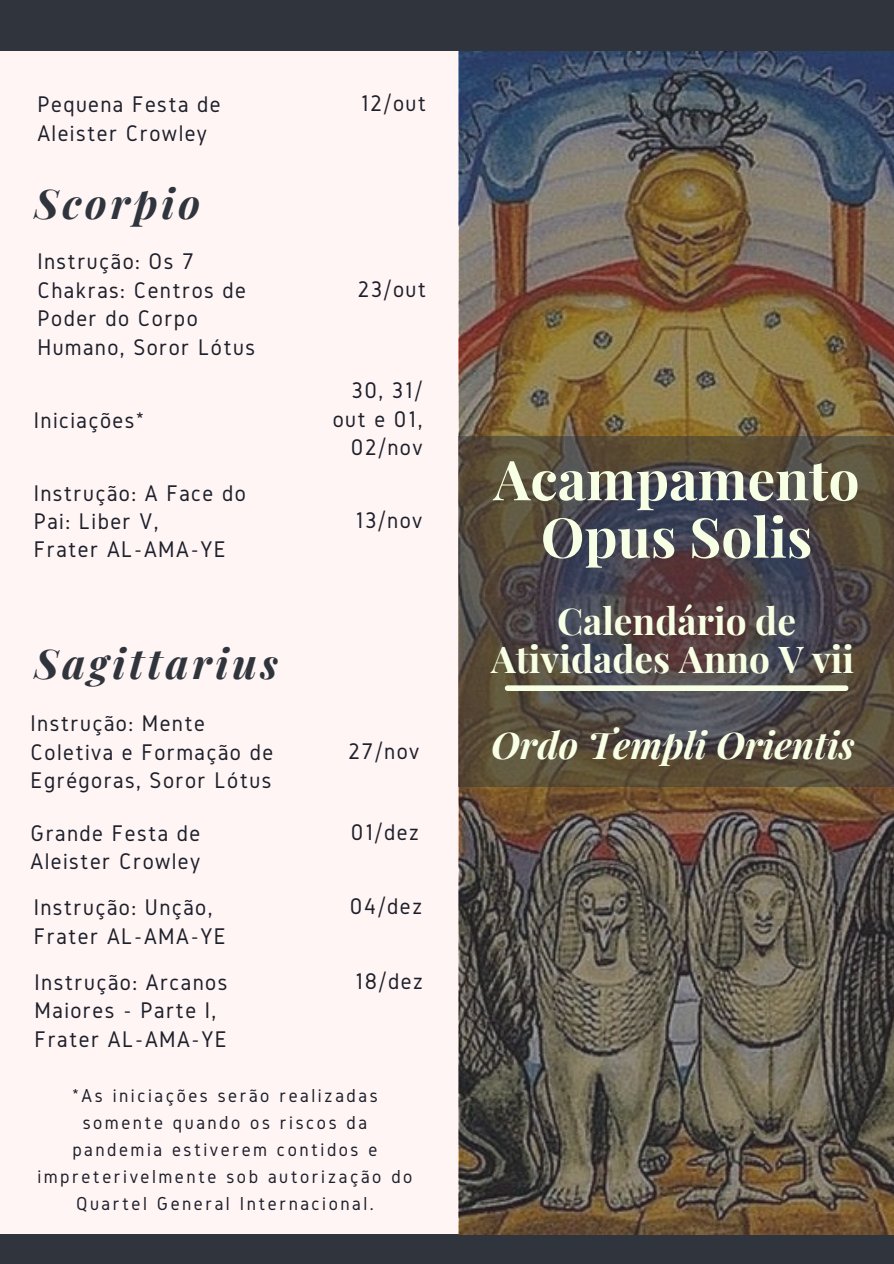
<style>
.page{position:relative;width:894px;height:1264px;background:#fff}
.page>*{position:absolute;margin:0;border:0;box-sizing:border-box;transform-origin:0 0}
.t1{font:700 55.05px/57.4px "Playfair Display";color:#f7ffe5;text-align:center}
.t2{font:italic 700 41.1px "Playfair Display";letter-spacing:.09em;color:#30353d}
.t3{font:700 37.05px/38.2px "Playfair Display";color:#f7ffe5;text-align:center}
.t4{font:italic 700 37.05px "Playfair Display";color:#f7ffe5}
.t5{font:23.55px/28.5px "Gidole";letter-spacing:.06em;color:#1d1f2a}
.t6{font:19.5px/27px "Gidole";letter-spacing:.13em;color:#1d1f2a;text-align:center}
</style>
<div class="page">
<div style="left:0;top:0;width:893px;height:1263px;background:#30353d"></div>
<div style="left:0;top:51px;width:458px;height:1182px;background:#fff5f5"></div>
<img style="left:458px;top:51px;width:435px;height:1182px">
<svg style="left:458px;top:436px;width:435px;height:350px;background:#514843"></svg>
<div style="left:507px;top:685px;width:338px;height:6px;background:#f7ffe5"></div>
<p class="t5" style="left:37px;top:90px;width:185px">Pequena Festa de<br>Aleister Crowley</p>
<p class="t5" style="left:360px;top:89px;width:67px">12/out</p>
<p class="t2" style="left:35px;top:174px;width:167px">Scorpio</p>
<p class="t5" style="left:37px;top:247px;width:219px">Instrução: Os 7<br>Chakras: Centros de<br>Poder do Corpo<br>Humano, Soror Lótus</p>
<p class="t5" style="left:34px;top:405px;width:111px">Iniciações*</p>
<p class="t5" style="left:34px;top:478px;width:213px">Instrução: A Face do<br>Pai: Liber V,</p>
<p class="t5" style="left:34px;top:535px;width:194px">Frater AL-AMA-YE</p>
<p class="t2" style="left:35px;top:634px;width:245px">Sagittarius</p>
<p class="t5" style="left:31px;top:708px;width:244px">Instrução: Mente<br>Coletiva e Formação de<br>Egrégoras, Soror Lótus</p>
<p class="t5" style="left:357px;top:274px;width:70px">23/out</p>
<p class="t5" style="left:332px;top:376px;width:91px;text-align:right">30, 31/ out e 01,<br>02/nov</p>
<p class="t5" style="left:355px;top:505px;width:69px">13/nov</p>
<p class="t5" style="left:348px;top:736px;width:72px">27/nov</p>
<p class="t5" style="left:31px;top:818px;width:171px">Grande Festa de<br>Aleister Crowley</p>
<p class="t5" style="left:350px;top:817px;width:70px">01/dez</p>
<p class="t5" style="left:34px;top:893px;width:194px">Instrução: Unção,<br>Frater AL-AMA-YE</p>
<p class="t5" style="left:350px;top:892px;width:74px">04/dez</p>
<p class="t5" style="left:35px;top:967px;width:194px">Instrução: Arcanos<br>Maiores - Parte I,<br>Frater AL-AMA-YE</p>
<p class="t5" style="left:355px;top:966px;width:70px">18/dez</p>
<p class="t6" style="left:37px;top:1081px;width:376px">*As iniciações serão realizadas somente quando os riscos da pandemia estiverem contidos e impreterivelmente sob autorização do<br>Quartel General Internacional.</p>
<p class="t1" style="left:493px;top:448px;width:367px">Acampamento<br>Opus Solis</p>
<p class="t3" style="left:491px;top:600px;width:364px">Calendário de<br>Atividades Anno V vii</p>
<p class="t4" style="left:491px;top:718px;width:365px">Ordo Templi Orientis</p>
</div>
